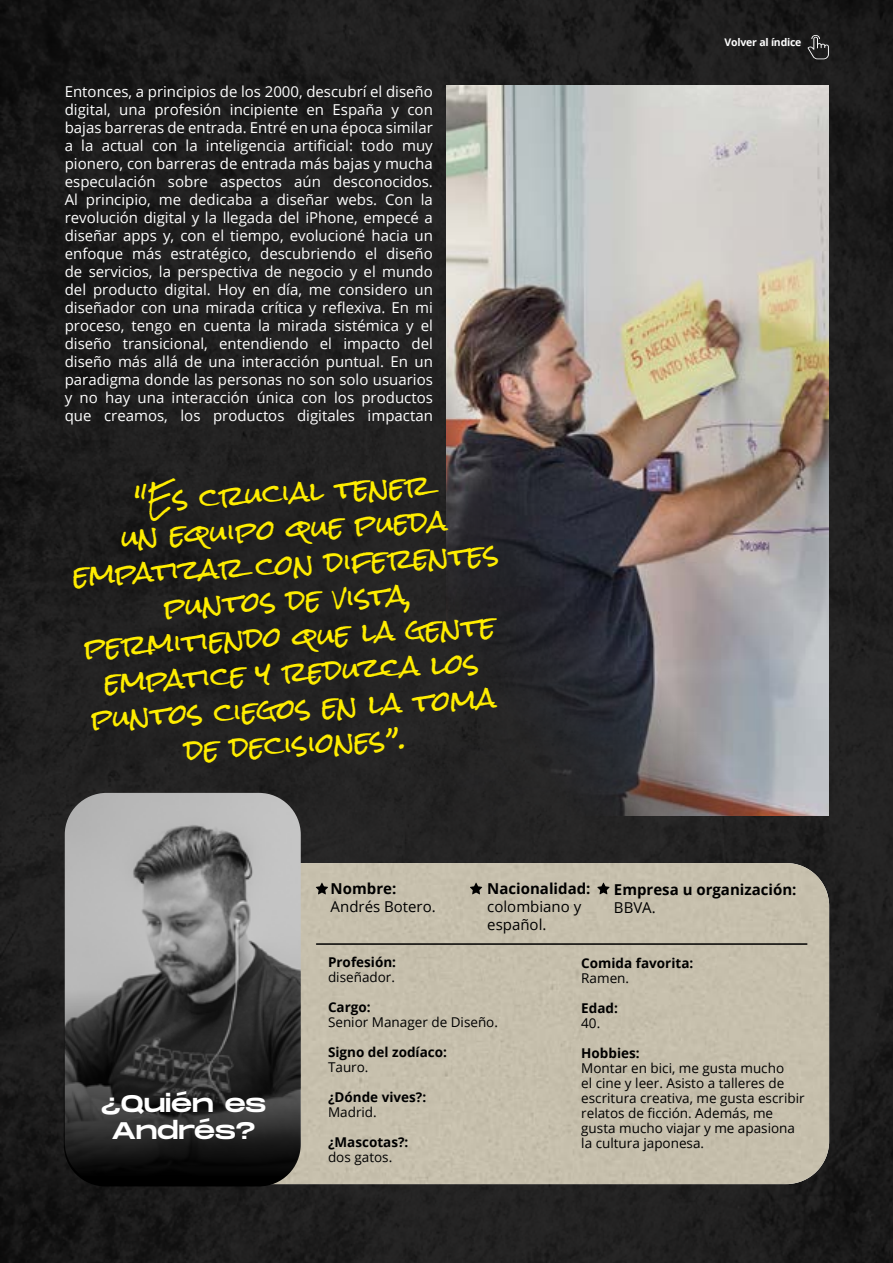
<style>
.page{position:relative;width:893px;height:1263px;background:#fff}
.page>*{position:absolute;margin:0;border:0;box-sizing:border-box;transform-origin:0 0}
.t1{font:27px/36px "Rock Salt";color:#ffed00;text-align:center}
.t2{font:24px/27px "Monument Extended";letter-spacing:-.015em;color:#fff;text-align:center}
.t3{font:15px/18px "Open Sans";color:#fff;text-align:justify}
.t4{font:700 15px "Open Sans";color:#000}
.t5{font:15px/18px "Open Sans";color:#000}
.t6{font:13.5px/15px "Open Sans";color:#000}
.t7{font:700 13.5px "Open Sans";color:#000}
.t8{font:700 10.5px "Open Sans";letter-spacing:-.02em;color:#fff}
</style>
<div class="page">
<img style="left:0;top:0;width:893px;height:1263px">
<div style="left:301px;top:863px;width:528px;height:321px;background:#c6bfac"></div>
<svg style="left:64px;top:793px;width:237px;height:393px"></svg>
<svg style="left:316px;top:883px;width:12px;height:11px"></svg>
<svg style="left:470px;top:883px;width:12px;height:11px"></svg>
<svg style="left:597px;top:883px;width:13px;height:11px"></svg>
<img style="left:446px;top:85px;width:383px;height:730px">
<hr style="left:317px;top:943px;width:490px;height:2px;background:#000">
<svg style="left:807px;top:35px;width:22px;height:24px"></svg>
<p class="t3" style="left:65px;top:82px;width:370px">Entonces, a principios de los 2000, descubrí el diseño digital, una profesión incipiente en España y con bajas barreras de entrada. Entré en una época similar a la actual con la inteligencia artificial: todo muy pionero, con barreras de entrada más bajas y mucha especulación sobre aspectos aún desconocidos.<br>Al principio, me dedicaba a diseñar webs. Con la revolución digital y la llegada del iPhone, empecé a diseñar apps y, con el tiempo, evolucioné hacia un enfoque más estratégico, descubriendo el diseño de servicios, la perspectiva de negocio y el mundo del producto digital. Hoy en día, me considero un diseñador con una mirada crítica y reflexiva. En mi proceso, tengo en cuenta la mirada sistémica y el diseño transicional, entendiendo el impacto del diseño más allá de una interacción puntual. En un paradigma donde las personas no son solo usuarios y no hay una interacción única con los productos que creamos, los productos digitales impactan</p>
<h1 class="t1" style="left:69px;top:487px;width:427px;rotate:-3deg">"Es crucial tener<br>un equipo que pueda empatizar con diferentes puntos de vista, permitiendo que la gente empatice y reduzca los puntos ciegos en la toma de decisiones”.</h1>
<p class="t8" style="left:725px;top:35px;width:78px">Volver al índice</p>
<p class="t4" style="left:331px;top:878px;width:67px">Nombre:</p>
<p class="t5" style="left:331px;top:897px;width:107px">Andrés Botero.</p>
<p class="t4" style="left:487px;top:878px;width:105px">Nacionalidad:</p>
<p class="t5" style="left:487px;top:897px;width:96px">colombiano y español.</p>
<p class="t4" style="left:614px;top:879px;width:184px">Empresa u organización:</p>
<p class="t5" style="left:614px;top:898px;width:43px">BBVA.</p>
<h2 class="t2" style="left:101px;top:1089px;width:167px">¿Quién es<br>Andrés?</h2>
<p class="t7" style="left:328px;top:953px;width:70px">Profesión:</p>
<p class="t6" style="left:328px;top:969px;width:69px">diseñador.</p>
<p class="t7" style="left:328px;top:998px;width:44px">Cargo:</p>
<p class="t6" style="left:328px;top:1014px;width:172px">Senior Manager de Diseño.</p>
<p class="t7" style="left:328px;top:1043px;width:120px">Signo del zodíaco:</p>
<p class="t6" style="left:328px;top:1059px;width:42px">Tauro.</p>
<p class="t7" style="left:328px;top:1088px;width:100px">¿Dónde vives?:</p>
<p class="t6" style="left:328px;top:1104px;width:50px">Madrid.</p>
<p class="t7" style="left:328px;top:1133px;width:82px">¿Mascotas?:</p>
<p class="t6" style="left:328px;top:1149px;width:66px">dos gatos.</p>
<p class="t7" style="left:581px;top:954px;width:114px">Comida favorita:</p>
<p class="t6" style="left:581px;top:971px;width:49px">Ramen.</p>
<p class="t7" style="left:581px;top:999px;width:38px">Edad:</p>
<p class="t6" style="left:581px;top:1016px;width:21px">40.</p>
<p class="t7" style="left:581px;top:1044px;width:60px">Hobbies:</p>
<p class="t6" style="left:581px;top:1061px;width:225px">Montar en bici, me gusta mucho<br>el cine y leer. Asisto a talleres de escritura creativa, me gusta escribir relatos de ficción. Además, me gusta mucho viajar y me apasiona la cultura japonesa.</p>
</div>
